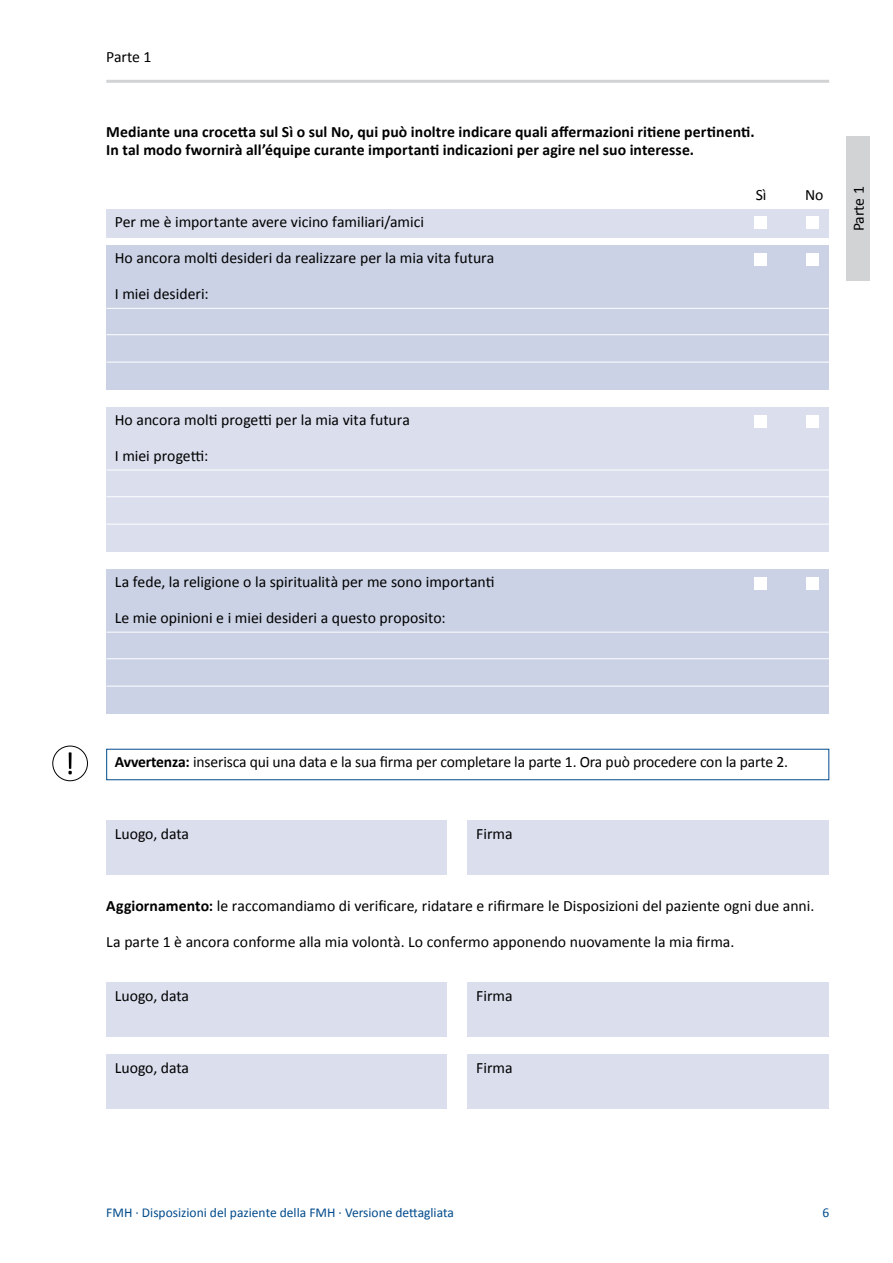
<style>
.page{position:relative;width:893px;height:1263px;background:#fff}
.page>*{position:absolute;margin:0;border:0;box-sizing:border-box;transform-origin:0 0}
.Inhalt_book2{font:15.75px "Calibri";color:#000}
.Inhalt_book2-2{font:700 15.75px/18px "Calibri";letter-spacing:.005em;color:#000}
.t1{font:13.5px "Calibri";color:#004b8c}
.s1{font-weight:700}
</style>
<div class="page">
<div style="left:106px;top:245px;width:723px;height:144px;background:#cbd2e5"></div>
<hr style="left:106px;top:334px;width:723px;height:1px;background:#fff">
<hr style="left:106px;top:308px;width:723px;height:1px;background:#fff">
<hr style="left:106px;top:362px;width:723px;height:1px;background:#fff">
<div style="left:755px;top:253px;width:12px;height:12px;background:#fff"></div>
<div style="left:806px;top:253px;width:12px;height:12px;background:#fff"></div>
<div style="left:106px;top:209px;width:723px;height:29px;background:#dadeed"></div>
<div style="left:755px;top:217px;width:12px;height:12px;background:#fff"></div>
<div style="left:806px;top:217px;width:12px;height:12px;background:#fff"></div>
<div style="left:106px;top:569px;width:723px;height:144px;background:#cbd2e5"></div>
<hr style="left:106px;top:658px;width:723px;height:1px;background:#fff">
<hr style="left:106px;top:632px;width:723px;height:1px;background:#fff">
<hr style="left:106px;top:686px;width:723px;height:1px;background:#fff">
<div style="left:755px;top:577px;width:12px;height:12px;background:#fff"></div>
<div style="left:806px;top:577px;width:12px;height:12px;background:#fff"></div>
<div style="left:106px;top:407px;width:723px;height:144px;background:#dadeed"></div>
<hr style="left:106px;top:470px;width:723px;height:1px;background:#fff">
<hr style="left:106px;top:496px;width:723px;height:1px;background:#fff">
<hr style="left:106px;top:524px;width:723px;height:1px;background:#fff">
<div style="left:755px;top:415px;width:12px;height:12px;background:#fff"></div>
<div style="left:806px;top:415px;width:12px;height:12px;background:#fff"></div>
<div style="left:106px;top:821px;width:340px;height:54px;background:#dadeed"></div>
<div style="left:106px;top:983px;width:340px;height:54px;background:#dadeed"></div>
<div style="left:106px;top:1055px;width:340px;height:54px;background:#dadeed"></div>
<div style="left:468px;top:821px;width:361px;height:54px;background:#dadeed"></div>
<div style="left:468px;top:983px;width:361px;height:54px;background:#dadeed"></div>
<div style="left:468px;top:1055px;width:361px;height:54px;background:#dadeed"></div>
<hr style="left:106px;top:80px;width:723px;height:3px;background:#d1d3d4">
<div style="left:846px;top:137px;width:24px;height:144px;background:#d1d3d4"></div>
<svg style="left:68px;top:752px;width:4px;height:22px"></svg>
<div style="left:52px;top:746px;width:36px;height:35px;border:1px solid #000;border-radius:50%"></div>
<p class="Inhalt_book2" style="left:106px;top:46px;width:47px">Parte 1</p>
<p class="Inhalt_book2-2" style="left:106px;top:122px;width:650px">Mediante una crocetta sul Sì o sul No, qui può inoltre indicare quali affermazioni ritiene pertinenti.<br>In tal modo fwornirà all’équipe curante importanti indicazioni per agire nel suo interesse.</p>
<p class="Inhalt_book2" style="left:115px;top:211px;width:311px">Per me è importante avere vicino familiari/amici</p>
<p class="Inhalt_book2" style="left:115px;top:247px;width:381px">Ho ancora molti desideri da realizzare per la mia vita futura</p>
<p class="Inhalt_book2" style="left:115px;top:283px;width:95px">I miei desideri:</p>
<p class="Inhalt_book2" style="left:756px;top:184px;width:12px">Sì</p>
<p class="Inhalt_book2" style="left:805px;top:184px;width:20px">No</p>
<p class="Inhalt_book2" style="left:848px;top:231px;width:47px;rotate:-90deg">Parte 1</p>
<p class="Inhalt_book2" style="left:115px;top:409px;width:297px">Ho ancora molti progetti per la mia vita futura</p>
<p class="Inhalt_book2" style="left:115px;top:445px;width:95px">I miei progetti:</p>
<p class="Inhalt_book2" style="left:115px;top:571px;width:381px">La fede, la religione o la spiritualità per me sono importanti</p>
<p class="Inhalt_book2" style="left:115px;top:607px;width:332px">Le mie opinioni e i miei desideri a questo proposito:</p>
<p class="Inhalt_book2" style="left:115px;top:751px;width:675px"><span class="s1">Avvertenza:</span> inserisca qui una data e la sua firma per completare la parte 1. Ora può procedere con la parte 2.</p>
<p class="Inhalt_book2" style="left:115px;top:823px;width:76px">Luogo, data</p>
<p class="Inhalt_book2" style="left:476px;top:823px;width:38px">Firma</p>
<p class="Inhalt_book2" style="left:106px;top:895px;width:709px"><span class="s1">Aggiornamento:</span> le raccomandiamo di verificare, ridatare e rifirmare le Disposizioni del paziente ogni due anni.</p>
<p class="Inhalt_book2" style="left:106px;top:931px;width:630px">La parte 1 è ancora conforme alla mia volontà. Lo confermo apponendo nuovamente la mia firma.</p>
<p class="Inhalt_book2" style="left:115px;top:985px;width:76px">Luogo, data</p>
<p class="Inhalt_book2" style="left:476px;top:985px;width:38px">Firma</p>
<p class="Inhalt_book2" style="left:115px;top:1057px;width:76px">Luogo, data</p>
<p class="Inhalt_book2" style="left:476px;top:1057px;width:38px">Firma</p>
<p class="t1" style="left:106px;top:1203px;width:349px">FMH · Disposizioni del paziente della FMH · Versione dettagliata</p>
<p class="t1" style="left:822px;top:1203px;width:8px">6</p>
</div>
